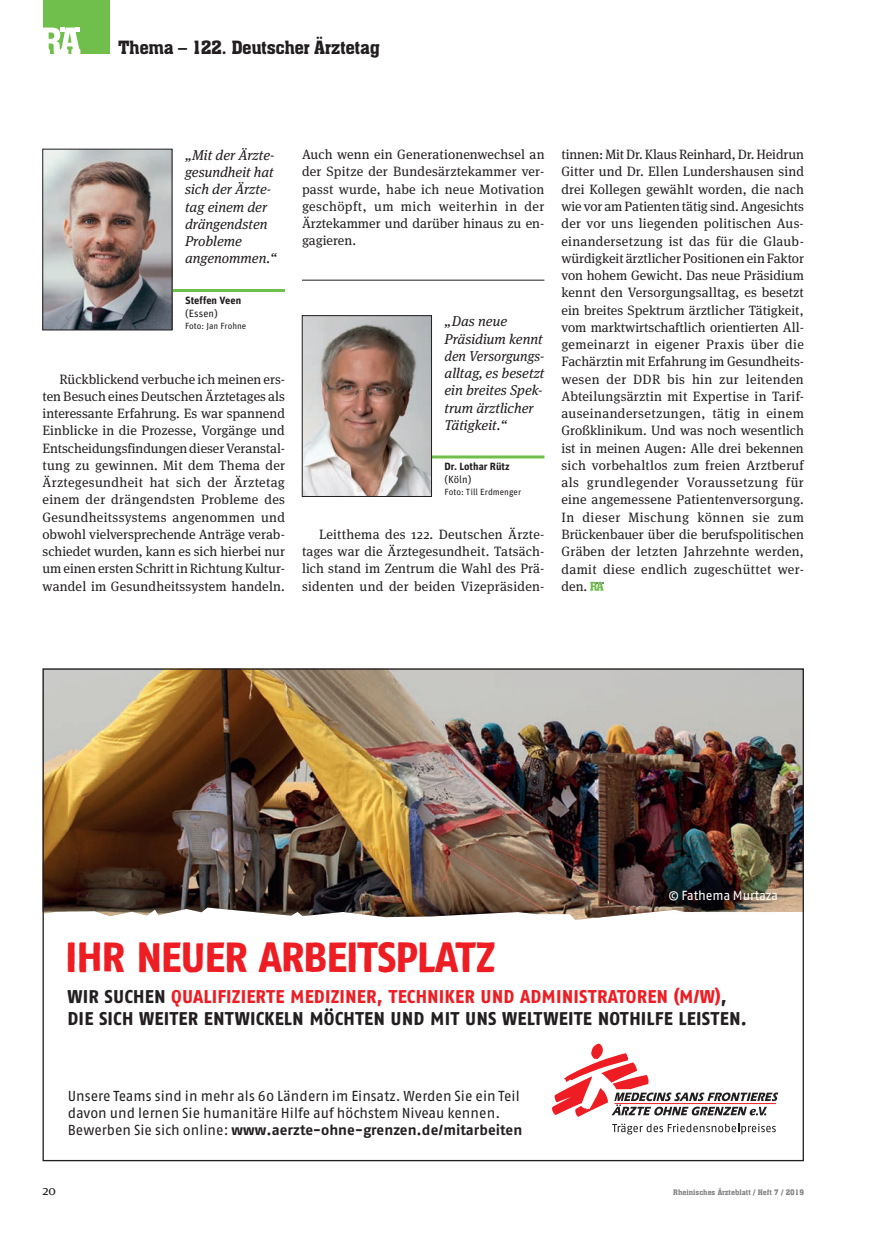
<style>
.page{position:relative;width:872px;height:1234px;background:#fff}
.page>*{position:absolute;margin:0;border:0;box-sizing:border-box;transform-origin:0 0}
.t1{font:42.15px "Fago Rough Bold Lf";letter-spacing:-.02em;color:#ee1d23}
.t2{font:18.45px/22px "Fago Rough Bold Lf";letter-spacing:.02em;color:#231f20}
.t3{font:18px "Aachen BT";letter-spacing:-.025em;color:#231f20}
.t4{font:14.55px/17.4px "Fago No";color:#231f20}
.t5{font:italic 14.25px/17.2px "Meta Serif OT";color:#231f20}
.t6{font:13.5px/17.2px "Meta Serif OT";letter-spacing:.01em;color:#231f20;text-align:justify}
.t7{font:13.2px "Fago No";letter-spacing:-.01em;color:#fff}
.t8{font:700 10.5px "Unit";color:#231f20}
.t9{font:10.5px "Unit";color:#231f20}
.t10{font:9px "Unit";color:#231f20}
.t11{font:7.5px "Aachen BT";color:#808285}
.s1{color:#ee1d23}
.s2{font-weight:700}
</style>
<div class="page">
<div style="left:43px;top:0;width:66px;height:54px;background:#70bf4c"></div>
<svg style="left:43px;top:28px;width:37px;height:26px"></svg>
<hr style="left:302px;top:280px;width:242px;height:1px;background:#231f20">
<svg style="left:590px;top:581px;width:13px;height:9px"></svg>
<hr style="left:172px;top:289px;width:113px;height:3px;background:#70bf4c">
<img style="left:45px;top:151px;width:125px;height:177px">
<div style="left:43px;top:149px;width:129px;height:181px;border:1px solid #231f20"></div>
<hr style="left:432px;top:455px;width:112px;height:3px;background:#70bf4c">
<img style="left:304px;top:317px;width:126px;height:177px">
<div style="left:302px;top:315px;width:130px;height:181px;border:1px solid #231f20"></div>
<img style="left:45px;top:670px;width:757px;height:249px">
<div style="left:657px;top:877px;width:138px;height:41px;background:#231f20;opacity:.5"></div>
<svg style="left:552px;top:1043px;width:226px;height:73px"></svg>
<svg style="left:612px;top:1123px;width:163px;height:11px"></svg>
<h3 class="t3" style="left:118px;top:36px;width:263px">Thema – 122. Deutscher Ärztetag</h3>
<p class="t5" style="left:185px;top:146px;width:93px">„Mit der Ärzte&shy;gesundheit hat sich der Ärzte&shy;tag einem der drängendsten<br>Probleme angenommen.“</p>
<p class="t8" style="left:185px;top:293px;width:58px">Steffen Veen</p>
<p class="t9" style="left:185px;top:306px;width:34px">(Essen)</p>
<p class="t10" style="left:185px;top:320px;width:63px">Foto: Jan Frohne</p>
<p class="t5" style="left:444px;top:312px;width:101px">„Das neue<br>Präsidium kennt den Versorgungs&shy;alltag, es besetzt ein breites Spek&shy;trum ärztlicher<br>Tätigkeit.“</p>
<p class="t8" style="left:444px;top:460px;width:67px">Dr. Lothar Rütz</p>
<p class="t9" style="left:444px;top:473px;width:28px">(Köln)</p>
<p class="t10" style="left:444px;top:486px;width:78px">Foto: Till Erdmenger</p>
<p class="t6" style="left:302px;top:146px;width:244px">Auch wenn ein Generationenwechsel an der Spitze der Bundesärztekammer ver&shy;passt wurde, habe ich neue Motivation geschöpft, um mich weiterhin in der Ärztekammer und darüber hinaus zu en&shy;gagieren.</p>
<p class="t6" style="left:43px;top:370px;width:244px;text-indent:17px">Rückblickend verbuche ich meinen ers&shy;ten Besuch eines Deutschen Ärztetages als interessante Erfahrung. Es war spannend Einblicke in die Prozesse, Vorgänge und Entscheidungsfindungen dieser Veranstal&shy;tung zu gewinnen. Mit dem Thema der Ärztegesundheit hat sich der Ärztetag einem der drängendsten Probleme des Gesundheitssystems angenommen und obwohl vielversprechende Anträge verab&shy;schiedet wurden, kann es sich hierbei nur um einen ersten Schritt in Richtung Kultur&shy;wandel im Gesundheitssystem handeln.</p>
<p class="t6" style="left:302px;top:525px;width:244px;text-align:left;text-indent:17px">Leitthema des 122. Deutschen Ärzte&shy;tages war die Ärztegesundheit. Tatsäch&shy;lich stand im Zentrum die Wahl des Prä&shy;sidenten und der beiden Vizepräsiden-</p>
<p class="t6" style="left:561px;top:146px;width:244px;text-align:left">tinnen: Mit Dr. Klaus Reinhard, Dr. Heidrun Gitter und Dr. Ellen Lundershausen sind drei Kollegen gewählt worden, die nach wie vor am Patienten tätig sind. Angesichts der vor uns liegenden politischen Aus&shy;einandersetzung ist das für die Glaub&shy;würdigkeit ärztlicher Positionen ein Faktor von hohem Gewicht. Das neue Präsidium kennt den Versorgungsalltag, es besetzt ein breites Spektrum ärztlicher Tätigkeit, vom marktwirtschaftlich orientierten All&shy;gemeinarzt in eigener Praxis über die Fachärztin mit Erfahrung im Gesundheits&shy;wesen der DDR bis hin zur leitenden Abteilungsärztin mit Expertise in Tarif&shy;auseinandersetzungen, tätig in einem Großklinikum. Und was noch wesentlich ist in meinen Augen: Alle drei bekennen sich vorbehaltlos zum freien Arztberuf als grundlegender Voraussetzung für eine angemessene Patientenversorgung.<br>In dieser Mischung können sie zum Brückenbauer über die berufspolitischen Gräben der letzten Jahrzehnte werden, damit diese endlich zugeschüttet wer&shy;den.</p>
<h1 class="t1" style="left:66px;top:933px;width:431px">IHR NEUER ARBEITSPLATZ</h1>
<p class="t7" style="left:668px;top:887px;width:111px">© Fathema Murtaza</p>
<h2 class="t2" style="left:68px;top:984px;width:681px">WIR SUCHEN <span class="s1">QUALIFIZIERTE MEDIZINER, TECHNIKER UND ADMINISTRATOREN (M/W)</span>,<br>DIE SICH WEITER ENTWICKELN MÖCHTEN UND MIT UNS WELTWEITE NOTHILFE LEISTEN.</h2>
<p class="t4" style="left:68px;top:1086px;width:456px">Unsere Teams sind in mehr als 60 Ländern im Einsatz. Werden Sie ein Teil davon und lernen Sie humanitäre Hilfe auf höchstem Niveau kennen.<br>Bewerben Sie sich online: <span class="s2">www.aerzte-ohne-grenzen.de/mitarbeiten</span></p>
<p class="t6" style="left:43px;top:1181px;width:15px">20</p>
<p class="t11" style="left:673px;top:1187px;width:132px">Rheinisches Ärzteblatt / Heft 7 / 2019</p>
</div>
